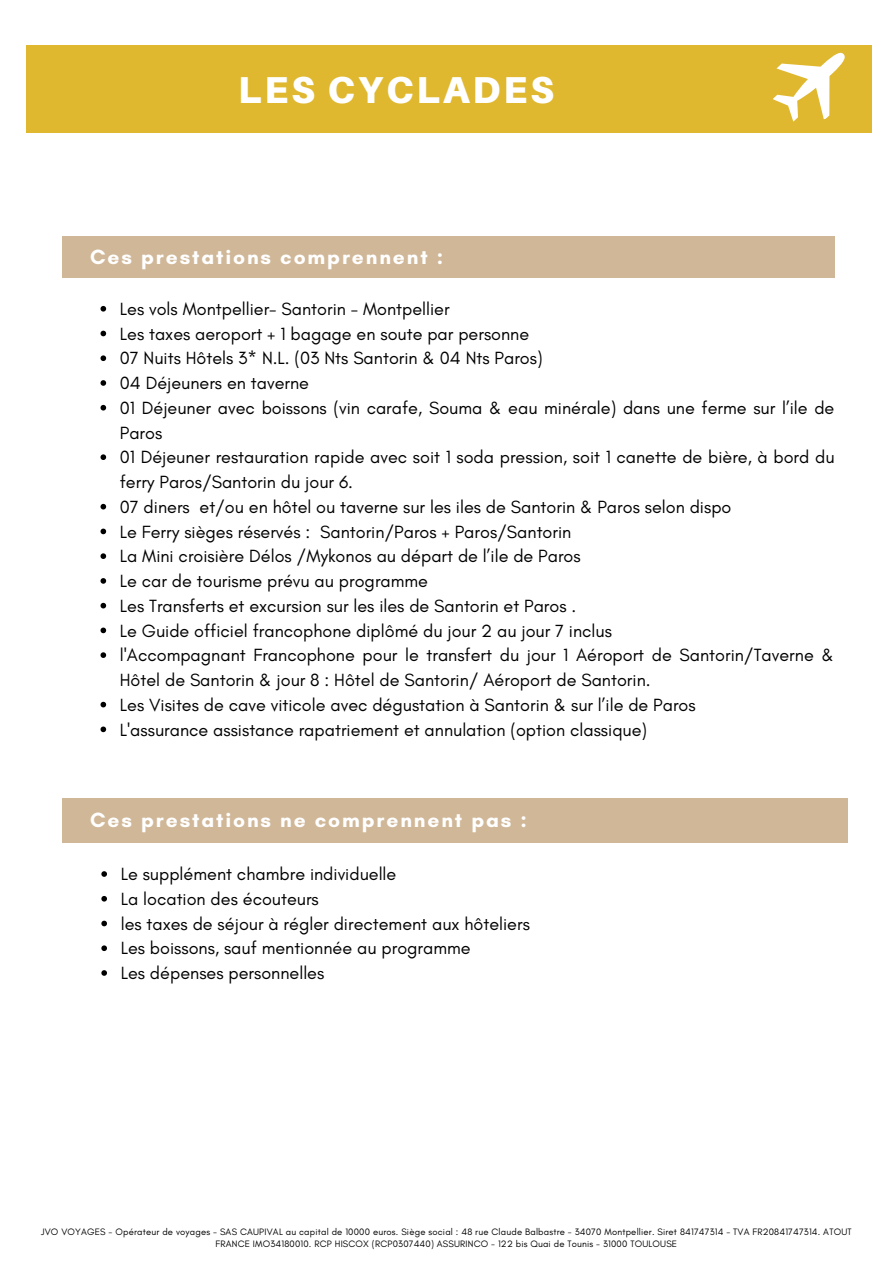
<style>
.page{position:relative;width:893px;height:1264px;background:#fff}
.page>*{position:absolute;margin:0;border:0;box-sizing:border-box;transform-origin:0 0}
.t1{font:900 37.5px "Aileron";letter-spacing:.08em;color:#fff}
.t2{font:700 21px "Glacial Indifference";letter-spacing:.09em;color:#fff}
.t3{font:18px/24.8px "Glacial Indifference";color:#000}
.t4{font:9.45px/12.6px "Glacial Indifference";letter-spacing:.02em;color:#000;text-align:center}
</style>
<div class="page">
<div style="left:62px;top:236px;width:773px;height:41px;background:#d0b798"></div>
<div style="left:62px;top:797px;width:785px;height:45px;background:#d0b798"></div>
<svg style="left:100px;top:306px;width:6px;height:5px"></svg>
<svg style="left:100px;top:331px;width:6px;height:5px"></svg>
<svg style="left:100px;top:355px;width:6px;height:6px"></svg>
<svg style="left:100px;top:380px;width:6px;height:6px"></svg>
<svg style="left:100px;top:405px;width:6px;height:5px"></svg>
<svg style="left:100px;top:454px;width:6px;height:6px"></svg>
<svg style="left:100px;top:504px;width:6px;height:5px"></svg>
<svg style="left:100px;top:528px;width:6px;height:6px"></svg>
<svg style="left:100px;top:553px;width:6px;height:6px"></svg>
<svg style="left:100px;top:578px;width:6px;height:5px"></svg>
<svg style="left:100px;top:603px;width:6px;height:5px"></svg>
<svg style="left:100px;top:627px;width:6px;height:6px"></svg>
<svg style="left:100px;top:652px;width:6px;height:6px"></svg>
<svg style="left:100px;top:701px;width:6px;height:6px"></svg>
<svg style="left:100px;top:726px;width:6px;height:6px"></svg>
<svg style="left:101px;top:871px;width:6px;height:5px"></svg>
<svg style="left:101px;top:896px;width:6px;height:5px"></svg>
<svg style="left:101px;top:920px;width:6px;height:6px"></svg>
<svg style="left:101px;top:945px;width:6px;height:6px"></svg>
<svg style="left:101px;top:970px;width:6px;height:5px"></svg>
<div style="left:26px;top:46px;width:845px;height:87px;background:#dfb82f"></div>
<svg style="left:773px;top:52px;width:72px;height:70px"></svg>
<h1 class="t1" style="left:238px;top:66px;width:317px">LES CYCLADES</h1>
<p class="t2" style="left:90px;top:243px;width:354px">Ces prestations comprennent :</p>
<p class="t3" style="left:120px;top:296px;width:716px">Les vols Montpellier- Santorin - Montpellier<br>Les taxes aeroport + 1 bagage en soute par personne<br>07 Nuits Hôtels 3* N.L. (03 Nts Santorin &amp; 04 Nts Paros)<br>04 Déjeuners en taverne<br>01 Déjeuner avec boissons (vin carafe, Souma &amp; eau minérale) dans une ferme sur l’ile de Paros<br>01 Déjeuner restauration rapide avec soit 1 soda pression, soit 1 canette de bière, à bord du ferry Paros/Santorin du jour 6.<br>07 diners et/ou en hôtel ou taverne sur les iles de Santorin &amp; Paros selon dispo<br>Le Ferry sièges réservés : Santorin/Paros + Paros/Santorin<br>La Mini croisière Délos /Mykonos au départ de l’ile de Paros<br>Le car de tourisme prévu au programme<br>Les Transferts et excursion sur les iles de Santorin et Paros .<br>Le Guide officiel francophone diplômé du jour 2 au jour 7 inclus<br>l'Accompagnant Francophone pour le transfert du jour 1 Aéroport de Santorin/Taverne &amp; Hôtel de Santorin &amp; jour 8 : Hôtel de Santorin/ Aéroport de Santorin.<br>Les Visites de cave viticole avec dégustation à Santorin &amp; sur l’ile de Paros<br>L'assurance assistance rapatriement et annulation (option classique)</p>
<p class="t2" style="left:90px;top:807px;width:438px">Ces prestations ne comprennent pas :</p>
<p class="t3" style="left:121px;top:861px;width:410px">Le supplément chambre individuelle<br>La location des écouteurs<br>les taxes de séjour à régler directement aux hôteliers Les boissons, sauf mentionnée au programme<br>Les dépenses personnelles</p>
<p class="t4" style="left:41px;top:1224px;width:812px">JVO VOYAGES - Opérateur de voyages - SAS CAUPIVAL au capital de 10000 euros. Siège social : 48 rue Claude Balbastre - 34070 Montpellier. Siret 841747314 - TVA FR20841747314. ATOUT<br>FRANCE IMO34180010. RCP HISCOX (RCP0307440) ASSURINCO - 122 bis Quai de Tounis - 31000 TOULOUSE</p>
</div>
